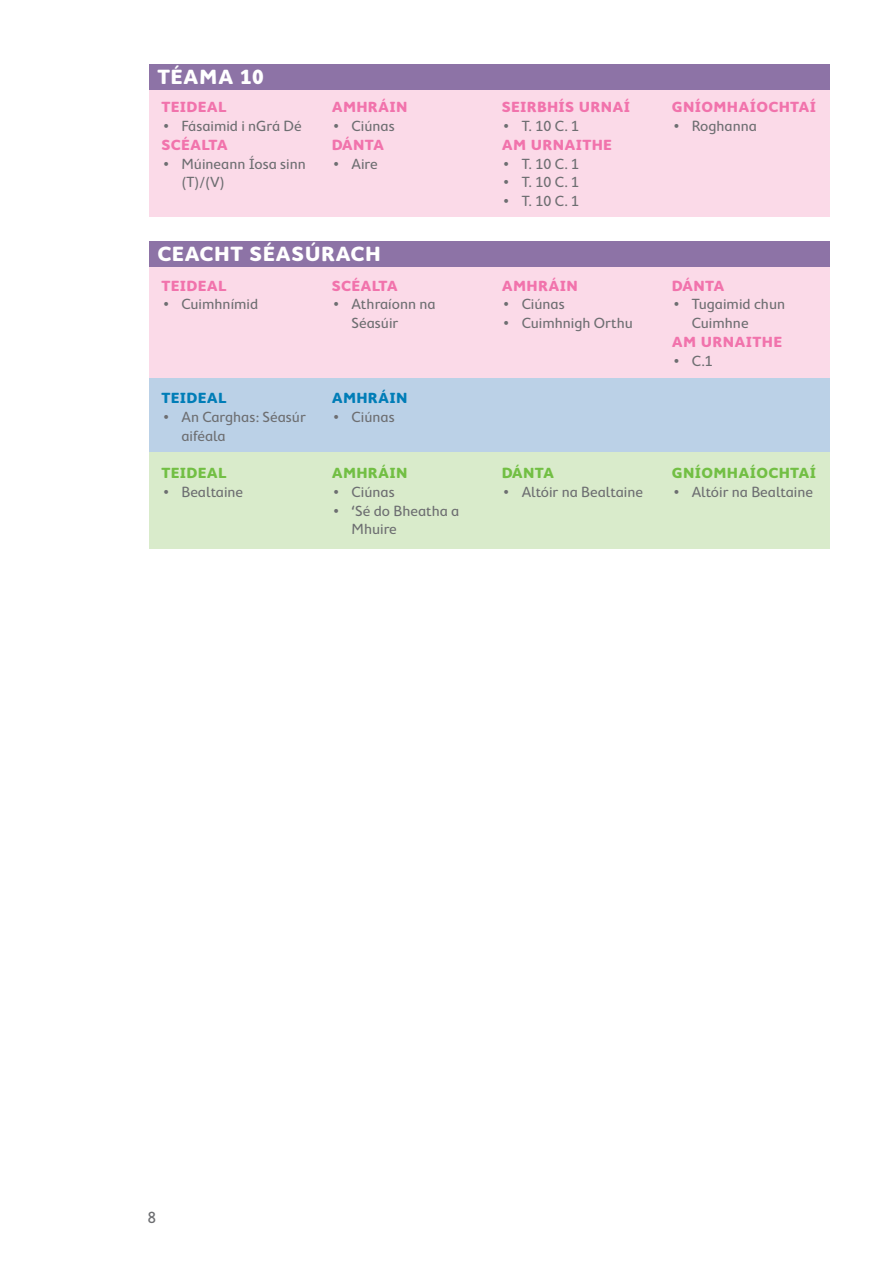
<style>
.page{position:relative;width:893px;height:1263px;background:#fff}
.page>*{position:absolute;margin:0;border:0;box-sizing:border-box;transform-origin:0 0}
.t1{font:700 21px "Cambridge Round";letter-spacing:.025em;color:#fff}
.t2{font:16.5px "Cambridge Round";color:#6d6e71}
.t3{font:15px/18.8px "Cambridge Round";color:#6d6e71}
.t4{font:700 15px "Cambridge Round";letter-spacing:.02em;color:#f173ac}
.t5{font:700 15px "Cambridge Round";letter-spacing:.02em;color:#72bf44}
.t6{font:700 15px "Cambridge Round";letter-spacing:.02em;color:#007db7}
</style>
<div class="page">
<div style="left:149px;top:89px;width:680px;height:128px;background:#fbdae8"></div>
<div style="left:149px;top:64px;width:680px;height:25px;background:#8d73a6"></div>
<div style="left:149px;top:266px;width:680px;height:112px;background:#fbdae8"></div>
<div style="left:149px;top:378px;width:680px;height:74px;background:#bbd1e7"></div>
<div style="left:149px;top:452px;width:680px;height:96px;background:#d9ebcb"></div>
<div style="left:149px;top:241px;width:680px;height:25px;background:#8d73a6"></div>
<h1 class="t1" style="left:157px;top:65px;width:108px">TÉAMA 10</h1>
<p class="t4" style="left:162px;top:99px;width:67px">TEIDEAL</p>
<p class="t3" style="left:163px;top:117px;width:140px">• Fásaimid i nGrá Dé</p>
<p class="t4" style="left:162px;top:136px;width:68px">SCÉALTA</p>
<p class="t3" style="left:181px;top:154px;width:126px;text-indent:-18px">• Múineann Íosa sinn (T)/(V)</p>
<p class="t4" style="left:332px;top:99px;width:77px">AMHRÁIN</p>
<p class="t3" style="left:334px;top:117px;width:63px">• Ciúnas</p>
<p class="t4" style="left:332px;top:136px;width:54px">DÁNTA</p>
<p class="t3" style="left:334px;top:154px;width:46px">• Aire</p>
<h1 class="t1" style="left:157px;top:242px;width:225px">CEACHT SÉASÚRACH</h1>
<p class="t4" style="left:162px;top:277px;width:67px">TEIDEAL</p>
<p class="t3" style="left:163px;top:295px;width:96px">• Cuimhnímid</p>
<p class="t4" style="left:332px;top:277px;width:68px">SCÉALTA</p>
<p class="t3" style="left:352px;top:295px;width:86px;text-indent:-18px">• Athraíonn na<br>Séasúir</p>
<p class="t6" style="left:162px;top:389px;width:67px">TEIDEAL</p>
<p class="t3" style="left:181px;top:407px;width:126px;text-indent:-18px">• An Carghas: Séasúr aiféala</p>
<p class="t6" style="left:332px;top:389px;width:77px">AMHRÁIN</p>
<p class="t3" style="left:334px;top:407px;width:63px">• Ciúnas</p>
<p class="t5" style="left:162px;top:464px;width:67px">TEIDEAL</p>
<p class="t3" style="left:163px;top:482px;width:81px">• Bealtaine</p>
<p class="t5" style="left:332px;top:464px;width:77px">AMHRÁIN</p>
<p class="t3" style="left:334px;top:482px;width:63px">• Ciúnas</p>
<p class="t3" style="left:352px;top:501px;width:109px;text-indent:-18px">• ‘Sé do Bheatha a<br>Mhuire</p>
<p class="t4" style="left:502px;top:99px;width:130px">SEIRBHÍS URNAÍ</p>
<p class="t3" style="left:504px;top:117px;width:77px">• T. 10 C. 1</p>
<p class="t4" style="left:502px;top:136px;width:112px">AM URNAITHE</p>
<p class="t3" style="left:504px;top:154px;width:77px">• T. 10 C. 1</p>
<p class="t3" style="left:504px;top:173px;width:77px">• T. 10 C. 1</p>
<p class="t3" style="left:504px;top:192px;width:77px">• T. 10 C. 1</p>
<p class="t4" style="left:502px;top:277px;width:77px">AMHRÁIN</p>
<p class="t3" style="left:504px;top:295px;width:63px">• Ciúnas</p>
<p class="t3" style="left:504px;top:313px;width:131px">• Cuimhnigh Orthu</p>
<p class="t4" style="left:672px;top:99px;width:146px">GNÍOMHAÍOCHTAÍ</p>
<p class="t3" style="left:674px;top:117px;width:85px">• Roghanna</p>
<p class="t4" style="left:672px;top:277px;width:54px">DÁNTA</p>
<p class="t3" style="left:692px;top:295px;width:95px;text-indent:-18px">• Tugaimid chun<br>Cuimhne</p>
<p class="t4" style="left:672px;top:333px;width:112px">AM URNAITHE</p>
<p class="t3" style="left:674px;top:351px;width:41px">• C.1</p>
<p class="t5" style="left:502px;top:464px;width:54px">DÁNTA</p>
<p class="t3" style="left:504px;top:482px;width:141px">• Altóir na Bealtaine</p>
<p class="t5" style="left:672px;top:464px;width:146px">GNÍOMHAÍOCHTAÍ</p>
<p class="t3" style="left:674px;top:482px;width:141px">• Altóir na Bealtaine</p>
<p class="t2" style="left:148px;top:1208px;width:10px">8</p>
</div>
